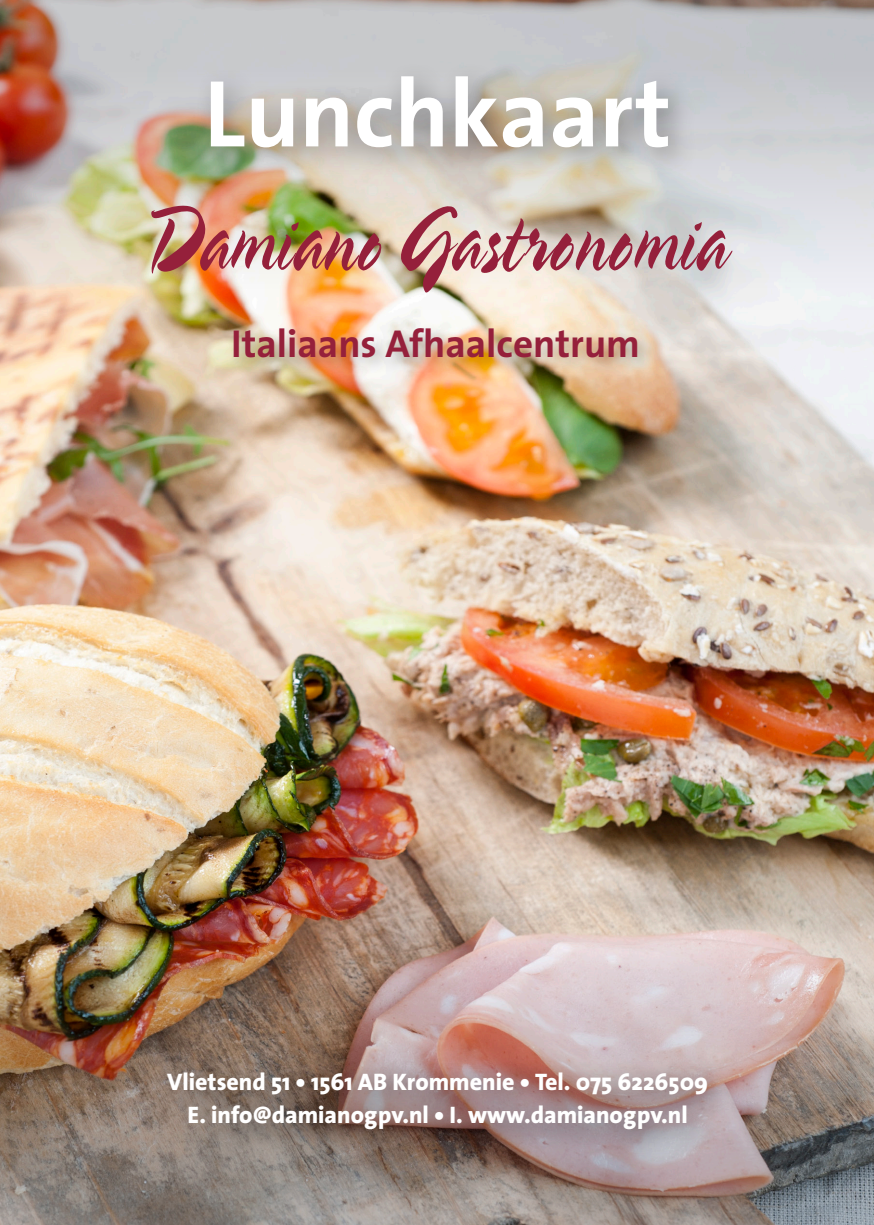
<style>
.page{position:relative;width:874px;height:1225px;background:#fff}
.page>*{position:absolute;margin:0;border:0;box-sizing:border-box;transform-origin:0 0}
.t1{font:700 96px "Thesis Sans";color:#fff}
.t2{font:700 39.2px "Thesis Sans";color:#95203b}
.t3{font:800 24px "Thesis Sans";color:#fff}
</style>
<div class="page">
<img style="left:0;top:310px;width:873px;height:605px">
<img style="left:0;top:0;width:873px;height:310px">
<img style="left:0;top:915px;width:873px;height:310px">
<img style="left:147px;top:198px;width:236px;height:79px">
<svg style="left:390px;top:199px;width:342px;height:98px;background:#cdb2ad"></svg>
<div style="left:227px;top:322px;width:427px;height:52px;background:#231f20;opacity:.3"></div>
<div style="left:194px;top:61px;width:505px;height:119px;background:#231f20;opacity:.45"></div>
<div style="left:153px;top:1056px;width:585px;height:104px;background:#231f20;opacity:.75"></div>
<p class="t1" style="left:204px;top:34px;width:468px">Lunchkaart</p>
<p class="t2" style="left:231px;top:311px;width:410px">Italiaans Afhaalcentrum</p>
<p class="t3" style="left:167px;top:1062px;width:542px">Vlietsend 51 • 1561 AB Krommenie • Tel. 075 6226509</p>
<p class="t3" style="left:187px;top:1094px;width:501px">E. info@damianogpv.nl • I. www.damianogpv.nl</p>
</div>
